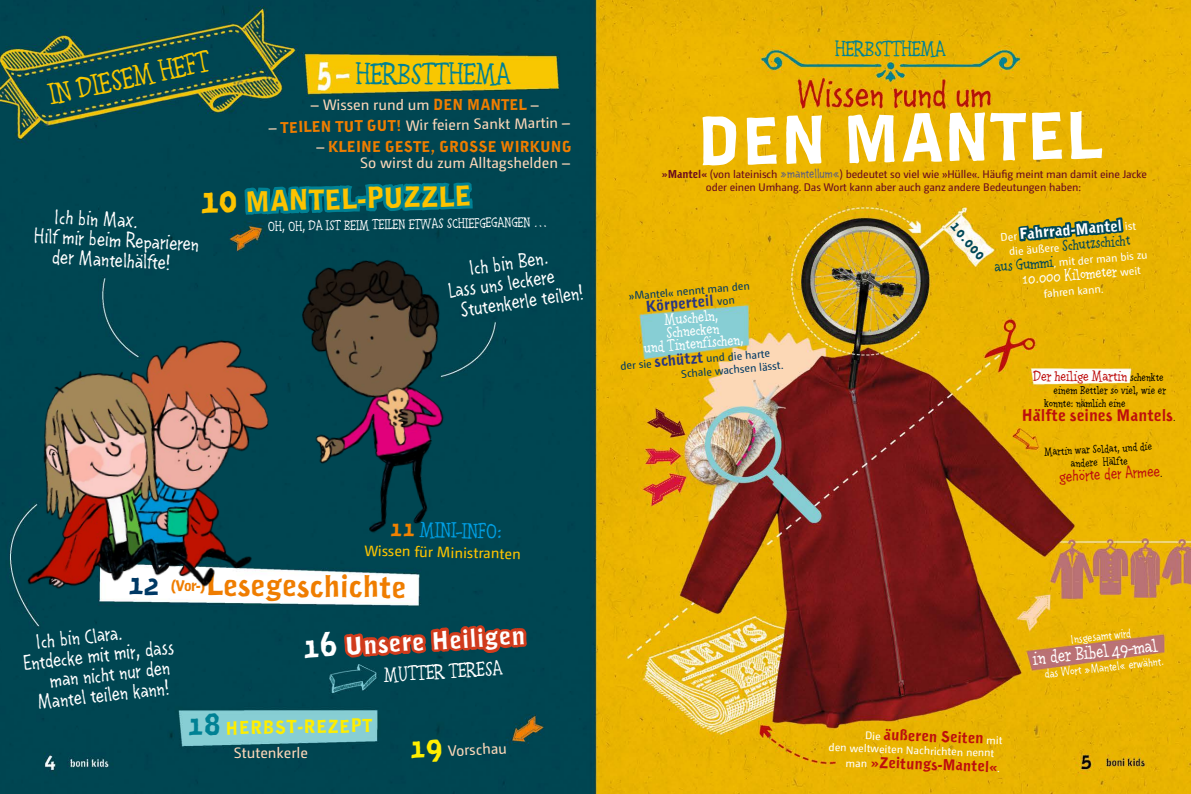
<style>
.page{position:relative;width:1191px;height:794px;background:#fff}
.page>*{position:absolute;margin:0;border:0;box-sizing:border-box;transform-origin:0 0}
.t1{font:65px "Naima";color:#fff}
.t2{font:30px "Naima";color:#ef7d00}
.t3{font:28px "Naima";color:#fdc300}
.t4{font:28px "Linserif";color:#008194}
.t5{font:27.5px "Linserif";color:#f8c700}
.t6{font:24.4px "Naima";color:#fff}
.t7{font:20px "Linse Grotesk";color:#fff}
.t8{font:20px "Linserif";color:#009fe3}
.t9{font:20px "Linserif";color:#008194}
.t10{font:19px "Linserif";color:#fff}
.t11{font:18px "Linserif";color:#fff}
.t12{font:18px "Naima";color:#fe0}
.t13{font:16px "Naima";color:#bd0e0d}
.t14{font:16px "Linse Grotesk";color:#bd0e0d}
.t15{font:15px "Camingo Dos Pro";color:#fcd7b8}
.t16{font:15px/13px "Linserif";color:#fff;text-align:center}
.t17{font:15px "Naima";color:#bd0e0d}
.t18{font:15px "Naima";color:#ef7d00}
.t19{font:15px "Linserif";color:#004757}
.t20{font:15px "Camingo Dos Pro";color:#fdc300}
.t21{font:15px "Naima";color:#fff}
.t22{font:15px "Naima";color:#283583}
.t23{font:14.4px "Naima";color:#004757}
.t24{font:14px "Linserif";color:#bd0e0d}
.t25{font:13px "Linserif";color:#fff}
.t26{font:12px "Linse Grotesk";color:#fff}
.t27{font:11px/13.2px "Camingo Dos Pro";letter-spacing:-.01em;color:#6a0b1e}
.t28{font:11px/13px "Linserif";color:#000}
.t29{font:11px "Camingo Dos Pro";color:#fff}
.t30{font:11px/13px "Camingo Dos Pro";color:#003964}
.s1{font-family:"Naima";color:#ef7d00}
.s2{font-family:"Camingo Dos Pro";color:#fcd7b8}
.s3{font-family:"Naima";font-size:23px;color:#f08100}
.s4{color:#003964}
.s5{font-size:15px}
.s6{font-size:30px;color:#008194}
.s7{font-family:"Naima";font-size:30px;color:#fe0}
.s8{font-family:"Naima"}
.s9{font-family:"Linse Grotesk";font-size:13px;color:#5b5e84}
.s10{font-family:"Camingo Dos Pro";font-size:11px}
.s11{font-family:"Camingo Dos Pro";font-size:11px;color:#fff}
.s12{font-family:"Linserif";font-size:15px;color:#004757}
.s13{font-family:"Camingo Dos Pro";font-size:11px;color:#003964}
.s14{font-family:"Naima";font-size:15px;color:#283583}
.s15{font-size:11px;color:#000}
.s16{font-family:"Linserif";font-size:11px;color:#000}
</style>
<div class="page">
<img style="left:0;top:0;width:1191px;height:794px">
<svg style="left:1016px;top:0;width:109px;height:492px;background:#e2b00a"></svg>
<img style="left:0;top:281px;width:201px;height:338px">
<svg style="left:201px;top:0;width:328px;height:794px;background:#225254"></svg>
<h3 class="t5" style="left:45px;top:76px;width:165px;rotate:-12deg">IN DIESEM HEFT</h3>
<h3 class="t4" style="left:356px;top:55px;width:156px">HERBSTTHEMA</h3>
<p class="t15" style="left:268px;top:119px;width:303px;rotate:-1deg">– <span class="s1">TEILEN TUT GUT!</span> Wir feiern Sankt Martin –</p>
<p class="t18" style="left:316px;top:137px;width:257px"><span class="s2">–</span> KLEINE GESTE, GROSSE WIRKUNG</p>
<p class="t15" style="left:360px;top:154px;width:211px">So wirst du zum Alltagshelden –</p>
<p class="t15" style="left:311px;top:96px;width:229px">– Wissen rund um <span class="s1">DEN MANTEL</span> –</p>
<h3 class="t3" style="left:245px;top:185px;width:227px;rotate:-2deg">MANTEL-PUZZLE</h3>
<p class="t7" style="left:55px;top:203px;width:86px;rotate:3deg">Ich bin Max.</p>
<p class="t7" style="left:35px;top:222px;width:167px;rotate:3deg">Hilf mir beim Reparieren</p>
<p class="t25" style="left:268px;top:218px;width:280px;rotate:-1deg">OH, OH, DA IST BEIM TEILEN ETWAS SCHIEFGEGANGEN …</p>
<p class="t7" style="left:53px;top:243px;width:120px;rotate:3deg">der Mantelhälfte!</p>
<p class="t7" style="left:467px;top:255px;width:81px;rotate:-8deg">Ich bin Ben.</p>
<p class="t7" style="left:446px;top:278px;width:109px;rotate:-8deg">Lass uns leckere</p>
<p class="t7" style="left:459px;top:296px;width:126px;rotate:-8deg">Stutenkerle teilen!</p>
<p class="t8" style="left:390px;top:516px;width:114px;rotate:1deg"><span class="s3">11</span> MINI-INFO:</p>
<p class="t20" style="left:364px;top:542px;width:158px;rotate:1deg">Wissen für Ministranten</p>
<h2 class="t2" style="left:128px;top:564px;width:280px;rotate:1deg"><span class="s4">12</span> <span class="s5">(Vor-)</span> Lesegeschichte</h2>
<p class="t7" style="left:34px;top:628px;width:89px;rotate:-6deg">Ich bin Clara.</p>
<p class="t7" style="left:22px;top:649px;width:153px;rotate:-6deg">Entdecke mit mir, dass</p>
<p class="t7" style="left:48px;top:667px;width:122px;rotate:-6deg">man nicht nur den</p>
<p class="t7" style="left:36px;top:688px;width:134px;rotate:-6deg">Mantel teilen kann!</p>
<p class="t6" style="left:344px;top:630px;width:182px;rotate:-3deg">Unsere Heiligen</p>
<p class="t10" style="left:384px;top:661px;width:120px;rotate:-3deg">MUTTER TERESA</p>
<p class="t12" style="left:187px;top:717px;width:186px;rotate:-1deg"><span class="s6">18</span> HERBST-REZEPT</p>
<p class="t15" style="left:234px;top:744px;width:76px">Stutenkerle</p>
<p class="t15" style="left:409px;top:744px;width:99px;rotate:-3deg"><span class="s7">19</span> Vorschau</p>
<p class="t9" style="left:835px;top:35px;width:112px">HERBSTTHEMA</p>
<h1 class="t1" style="left:697px;top:101px;width:405px;rotate:-1deg">DEN MANTEL</h1>
<p class="t27" style="left:706px;top:167px;width:442px;text-indent:-44px"><span class="s8">»Mantel«</span> (von lateinisch <span class="s9">»mantellum«</span>) bedeutet so viel wie »Hülle«. Häufig meint man damit eine Jacke oder einen Umhang. Das Wort kann aber auch ganz andere Bedeutungen haben:</p>
<p class="t21" style="left:999px;top:226px;width:137px;rotate:-5deg"><span class="s10">Der</span> Fahrrad-Mantel <span class="s10">ist</span></p>
<p class="t23" style="left:961px;top:217px;width:47px;rotate:50deg">10.000</p>
<p class="t19" style="left:1008px;top:240px;width:123px;rotate:-5deg"><span class="s11">die äußere</span> Schutzschicht</p>
<p class="t29" style="left:993px;top:261px;width:155px;rotate:-5deg"><span class="s12">aus Gummi</span>, mit der man bis zu</p>
<p class="t16" style="left:1021px;top:272px;width:121px;rotate:-5deg">10.000 Kilometer <span class="s10">weit</span></p>
<p class="t29" style="left:1043px;top:287px;width:61px;rotate:-5deg">fahren kann.</p>
<p class="t30" style="left:628px;top:290px;width:123px;rotate:-5deg">»Mantel« nennt man den</p>
<p class="t22" style="left:645px;top:297px;width:90px;rotate:-5deg">Körperteil <span class="s13">von</span></p>
<p class="t16" style="left:641px;top:315px;width:101px;rotate:-5deg">Muscheln,<br>Schnecken<br>und Tintenfischen,</p>
<p class="t30" style="left:679px;top:354px;width:104px;text-indent:-60px;rotate:-5deg">der sie <span class="s14">schützt</span> und die harte<br>Schale wachsen lässt.</p>
<p class="t24" style="left:1033px;top:366px;width:131px">Der heilige Martin <span class="s15">schenkte</span></p>
<p class="t28" style="left:1044px;top:383px;width:123px;text-indent:9px">einem Bettler so viel, wie er konnte: nämlich eine</p>
<p class="t13" style="left:1021px;top:405px;width:155px">Hälfte seines Mantels<span class="s16">.</span></p>
<p class="t28" style="left:1044px;top:445px;width:109px;text-align:center;rotate:-3deg">Martin war Soldat, und die andere Hälfte</p>
<p class="t14" style="left:1058px;top:465px;width:105px;rotate:-3deg">gehörte der Armee<span class="s16">.</span></p>
<p class="t17" style="left:865px;top:724px;width:139px;rotate:2deg"><span class="s11">Die</span> äußeren Seiten <span class="s11">mit</span></p>
<p class="t29" style="left:829px;top:740px;width:167px;rotate:2deg">den weltweiten Nachrichten nennt</p>
<p class="t17" style="left:846px;top:751px;width:156px;rotate:2deg"><span class="s11">man</span> »Zeitungs-Mantel«<span class="s11">.</span></p>
<p class="t26" style="left:1070px;top:631px;width:62px;rotate:-6deg">Insgesamt wird</p>
<p class="t11" style="left:1031px;top:646px;width:126px;rotate:-6deg">in der Bibel 49-mal</p>
<p class="t26" style="left:1044px;top:665px;width:121px;rotate:-6deg">das Wort »Mantel« erwähnt.</p>
</div>
